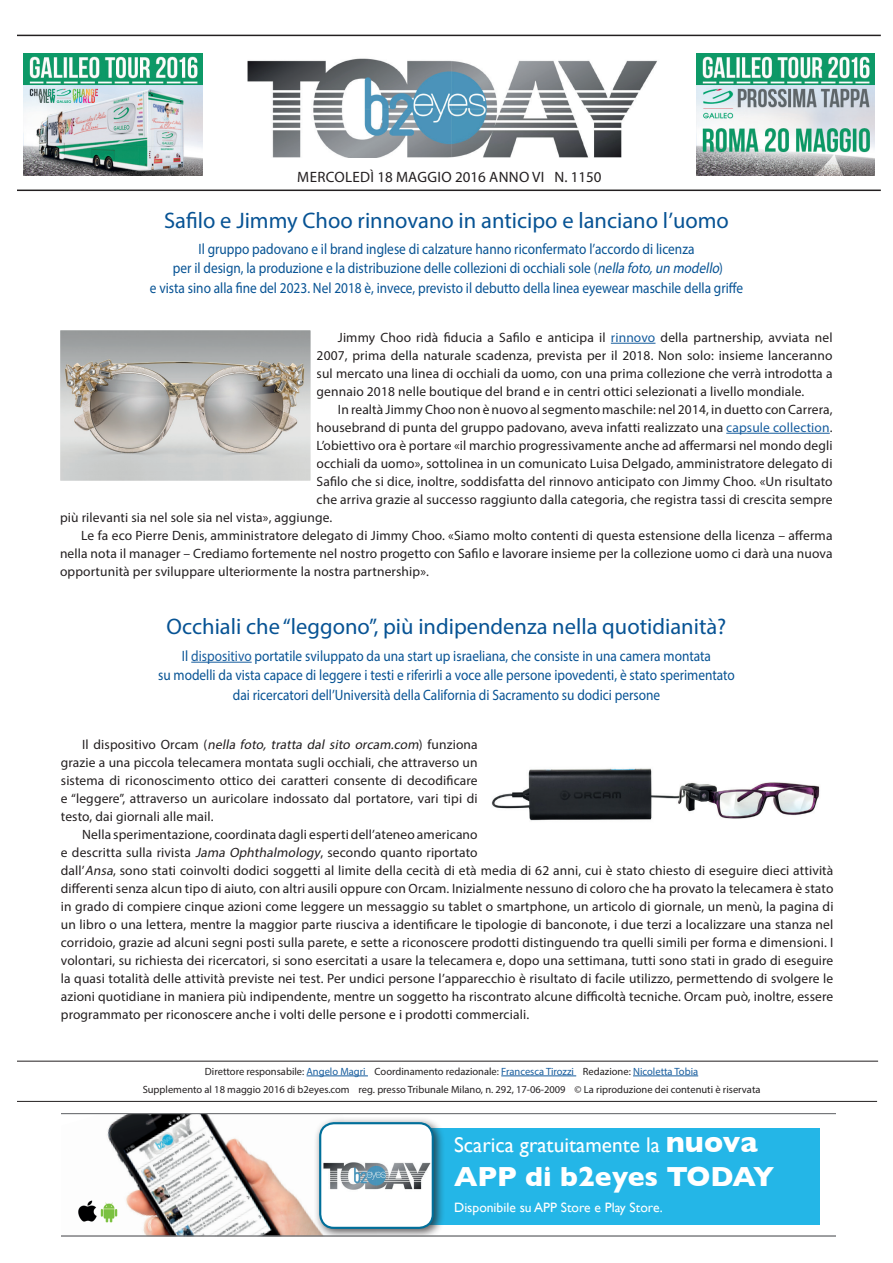
<style>
.page{position:relative;width:893px;height:1263px;background:#fff}
.page>*{position:absolute;margin:0;border:0;box-sizing:border-box;transform-origin:0 0}
.t1{font:700 28.2px "Gill Sans";color:#fff}
.t2{font:22.5px "Myriad Pro";color:#075394}
.t3{font:21.3px "Gill Sans";color:#fff}
.t4{font:15px/19.5px "Myriad Pro";color:#075394;text-align:center;scale:.89 1}
.t5{font:15px "Myriad Pro";letter-spacing:.02em;color:#231f20}
.t6{font:13.65px "Gill Sans";color:#fff}
.t7{font:13.5px/18px "Myriad Pro";letter-spacing:.01em;color:#231f20;text-align:justify}
.t8{font:10.5px/18px "Myriad Pro";color:#231f20;text-align:center}
.s1{font-style:italic}
.s2{color:#175d9e}
.s3{font-weight:700;font-size:30.15px}
</style>
<div class="page">
<img style="left:247px;top:58px;width:410px;height:99px">
<hr style="left:17px;top:1101px;width:860px;height:1px;background:#231f20">
<hr style="left:307px;top:1075px;width:61px;height:1px;background:#175d9e">
<hr style="left:501px;top:1075px;width:75px;height:1px;background:#175d9e">
<hr style="left:633px;top:1075px;width:65px;height:1px;background:#175d9e">
<img style="left:696px;top:54px;width:179px;height:122px">
<img style="left:24px;top:54px;width:178px;height:122px">
<hr style="left:17px;top:190px;width:864px;height:1px;background:#231f20">
<hr style="left:17px;top:35px;width:864px;height:1px;background:#231f20">
<img style="left:61px;top:1114px;width:316px;height:121px">
<img style="left:86px;top:1196px;width:46px;height:34px">
<img style="left:77px;top:1200px;width:21px;height:22px">
<div style="left:411px;top:1128px;width:408px;height:96px;background:#24b6e7"></div>
<div style="left:314px;top:1116px;width:131px;height:120px;background:#231f20;opacity:.75"></div>
<img style="left:320px;top:1123px;width:113px;height:105px">
<div style="left:319px;top:1122px;width:115px;height:107px;border:2px solid #006f9a;border-radius:14px"></div>
<svg style="left:61px;top:1113px;width:774px;height:1px"></svg>
<svg style="left:61px;top:1235px;width:774px;height:1px"></svg>
<hr style="left:17px;top:1061px;width:861px;height:1px;background:#231f20">
<hr style="left:611px;top:343px;width:44px;height:1px;background:#175d9e">
<hr style="left:726px;top:433px;width:104px;height:1px;background:#175d9e">
<hr style="left:191px;top:662px;width:61px;height:1px;background:#175d9e">
<img style="left:491px;top:768px;width:329px;height:53px">
<img style="left:61px;top:331px;width:249px;height:149px">
<div style="left:54px;top:324px;width:263px;height:163px;border:6px solid #fff"></div>
<p class="t5" style="left:297px;top:167px;width:306px">MERCOLEDÌ 18 MAGGIO 2016 ANNO VI N. 1150</p>
<h2 class="t2" style="left:164px;top:206px;width:566px">Safilo e Jimmy Choo rinnovano in anticipo e lanciano l’uomo</h2>
<p class="t4" style="left:150px;top:239px;width:668px">Il gruppo padovano e il brand inglese di calzature hanno riconfermato l’accordo di licenza<br>per il design, la produzione e la distribuzione delle collezioni di occhiali sole (<span class="s1">nella foto,un modello</span>)<br>e vista sino alla fine del 2023. Nel 2018 è, invece, previsto il debutto della linea eyewear maschile della griffe</p>
<p class="t7" style="left:317px;top:328px;width:517px;text-indent:21px">Jimmy Choo ridà fiducia a Safilo e anticipa il <span class="s2">rinnovo</span> della partnership, avviata nel 2007, prima della naturale scadenza, prevista per il 2018. Non solo: insieme lanceranno sul mercato una linea di occhiali da uomo, con una prima collezione che verrà introdotta a gennaio 2018 nelle boutique del brand e in centri ottici selezionati a livello mondiale.</p>
<p class="t7" style="left:338px;top:400px;width:496px">In realtà Jimmy Choo non è nuovo al segmento maschile: nel 2014, in duetto con Carrera,</p>
<p class="t7" style="left:317px;top:418px;width:517px">housebrand di punta del gruppo padovano, aveva infatti realizzato una <span class="s2">capsule collection</span>.</p>
<p class="t7" style="left:317px;top:436px;width:517px">L’obiettivo ora è portare «il marchio progressivamente anche ad affermarsi nel mondo degli</p>
<p class="t7" style="left:317px;top:454px;width:517px">occhiali da uomo», sottolinea in un comunicato Luisa Delgado, amministratore delegato di</p>
<p class="t7" style="left:317px;top:472px;width:517px">Safilo che si dice, inoltre, soddisfatta del rinnovo anticipato con Jimmy Choo. «Un risultato</p>
<p class="t7" style="left:317px;top:490px;width:517px">che arriva grazie al successo raggiunto dalla categoria, che registra tassi di crescita sempre</p>
<p class="t7" style="left:60px;top:508px;width:274px">più rilevanti sia nel sole sia nel vista», aggiunge.</p>
<p class="t7" style="left:81px;top:526px;width:753px">Le fa eco Pierre Denis, amministratore delegato di Jimmy Choo. «Siamo molto contenti di questa estensione della licenza – afferma</p>
<p class="t7" style="left:60px;top:544px;width:774px">nella nota il manager – Crediamo fortemente nel nostro progetto con Safilo e lavorare insieme per la collezione uomo ci darà una nuova</p>
<p class="t7" style="left:60px;top:562px;width:370px">opportunità per sviluppare ulteriormente la nostra partnership».</p>
<h2 class="t2" style="left:167px;top:613px;width:561px">Occhiali che “leggono”, più indipendenza nella quotidianità?</h2>
<p class="t4" style="left:158px;top:646px;width:649px">Il <span class="s2">dispositivo</span> portatile sviluppato da una start up israeliana, che consiste in una camera montata<br>su modelli da vista capace di leggere i testi e riferirli a voce alle persone ipovedenti, è stato sperimentato dai ricercatori dell’Università della California di Sacramento su dodici persone</p>
<p class="t7" style="left:61px;top:736px;width:418px;text-indent:21px">I l d i s p o s i t i vo O rca m ( <span class="s1">nella foto, tratta dal sito orcam.com</span>) fu n z i o n a grazie a una piccola telecamera montata sugli occhiali, che attraverso un sistema di riconoscimento ottico dei caratteri consente di decodificare e “leggere”, attraverso un auricolare indossato dal portatore, vari tipi di testo, dai giornali alle mail.</p>
<p class="t7" style="left:61px;top:825px;width:774px;text-align:left;text-indent:21px">Nella sperimentazione, coordinata dagli esperti dell’ateneo americano<br>e descritta sulla rivista <span class="s1">Jama Ophthalmology</span>, secondo quanto riportato<br>dall’<span class="s1">Ansa</span>, sono stati coinvolti dodici soggetti al limite della cecità di età media di 62 anni, cui è stato chiesto di eseguire dieci attività differenti senza alcun tipo di aiuto, con altri ausili oppure con Orcam. Inizialmente nessuno di coloro che ha provato la telecamera è stato in grado di compiere cinque azioni come leggere un messaggio su tablet o smartphone, un articolo di giornale, un menù, la pagina di un libro o una lettera, mentre la maggior parte riusciva a identificare le tipologie di banconote, i due terzi a localizzare una stanza nel corridoio, grazie ad alcuni segni posti sulla parete, e sette a riconoscere prodotti distinguendo tra quelli simili per forma e dimensioni. I volontari, su richiesta dei ricercatori, si sono esercitati a usare la telecamera e, dopo una settimana, tutti sono stati in grado di eseguire la quasi totalità delle attività previste nei test. Per undici persone l’apparecchio è risultato di facile utilizzo, permettendo di svolgere le azioni quotidiane in maniera più indipendente, mentre un soggetto ha riscontrato alcune difficoltà tecniche. Orcam può, inoltre, essere programmato per riconoscere anche i volti delle persone e i prodotti commerciali.</p>
<p class="t8" style="left:143px;top:1062px;width:619px">Direttore responsabile: <span class="s2">Angelo Magri</span> Coordinamento redazionale: <span class="s2">Francesca Tirozzi</span> Redazione: <span class="s2">Nicoletta Tobia<br></span>Supplemento al 18 maggio 2016 di b2eyes.com reg. presso Tribunale Milano, n. 292, 17-06-2009 © La riproduzione dei contenuti è riservata</p>
<h3 class="t3" style="left:454px;top:1132px;width:305px">Scarica gratuitamente la <span class="s3">nuova</span></h3>
<h1 class="t1" style="left:454px;top:1159px;width:321px">APP di b2eyes TODAY</h1>
<p class="t6" style="left:454px;top:1199px;width:210px">Disponibile su APP Store e Play Store.</p>
</div>
